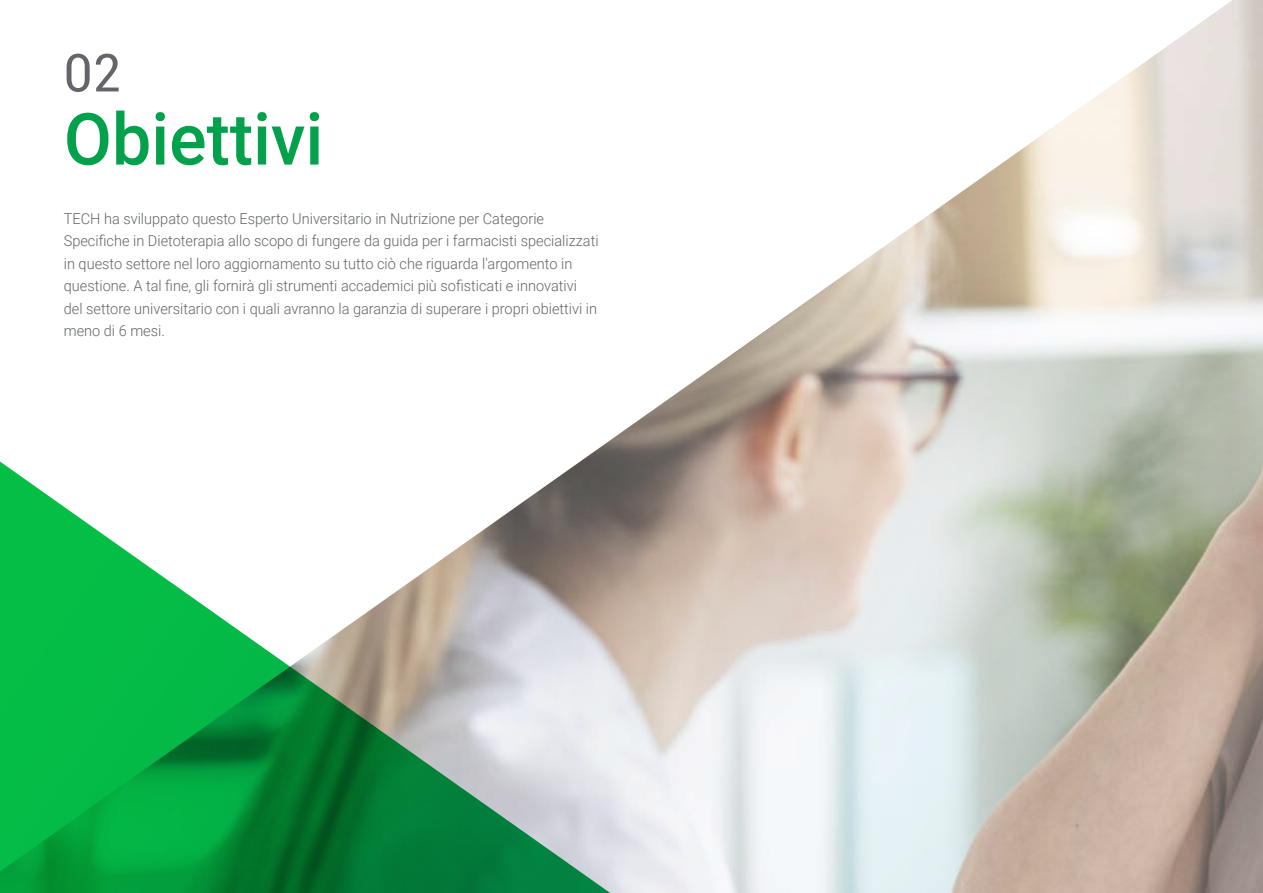
<style>
.page{position:relative;width:1263px;height:893px;background:#fff}
.page>*{position:absolute;margin:0;border:0;box-sizing:border-box;transform-origin:0 0}
.Portadilla{font:500 72px "Roboto";color:#04a14d}
.t1{font:52.5px "Roboto";color:#63656a}
.Texto_Plano{font:300 15px/22.5px "Roboto";color:#63656a}
</style>
<div class="page">
<img style="left:602px;top:0;width:661px;height:893px">
<svg style="left:0;top:446px;width:640px;height:447px"></svg>
<p class="t1" style="left:64px;top:36px;width:59px">02</p>
<p class="Portadilla" style="left:64px;top:89px;width:261px">Obiettivi</p>
<p class="Texto_Plano" style="left:64px;top:207px;width:536px">TECH ha sviluppato questo Esperto Universitario in Nutrizione per Categorie Specifiche in Dietoterapia allo scopo di fungere da guida per i farmacisti specializzati in questo settore nel loro aggiornamento su tutto ciò che riguarda l'argomento in questione. A tal fine, gli fornirà gli strumenti accademici più sofisticati e innovativi del settore universitario con i quali avranno la garanzia di superare i propri obiettivi in meno di 6 mesi.</p>
</div>
